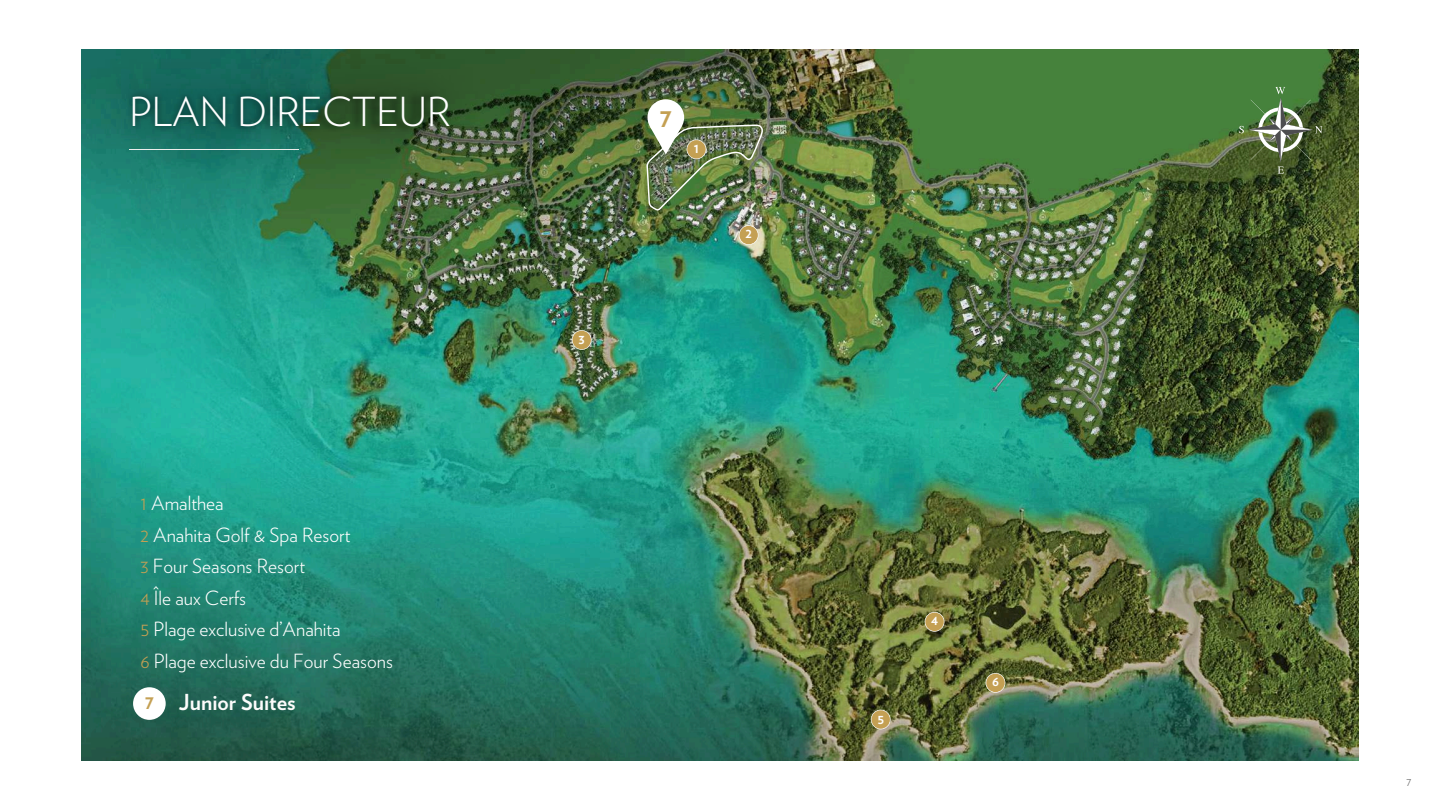
<style>
.page{position:relative;width:1440px;height:810px;background:#fff}
.page>*{position:absolute;margin:0;border:0;box-sizing:border-box;transform-origin:0 0}
.t1{font:300 39.9px "Verlag";color:#fff}
.t2{font:700 27px "Verlag";color:#c4a053}
.t3{font:700 22px "Verlag";color:#fcfcfb}
.t4{font:300 19.5px/31.5px "Verlag";color:#fff}
.t5{font:700 13.9px "Verlag";color:#fff}
.t6{font:300 12px "Verlag";color:#666}
.s1{color:#c4a053}
.s2{font-size:20px;color:#c4a053}
</style>
<div class="page">
<img style="left:82px;top:49px;width:1276px;height:711px">
<svg style="left:572px;top:330px;width:20px;height:20px"></svg>
<svg style="left:739px;top:225px;width:20px;height:20px"></svg>
<svg style="left:871px;top:710px;width:20px;height:19px"></svg>
<svg style="left:925px;top:612px;width:19px;height:20px"></svg>
<svg style="left:986px;top:673px;width:19px;height:20px"></svg>
<img style="left:1239px;top:87px;width:84px;height:87px">
<img style="left:90px;top:51px;width:387px;height:117px">
<div style="left:647px;top:99px;width:37px;height:37px;background:#fff;border-radius:50%"></div>
<img style="left:646px;top:125px;width:117px;height:86px">
<div style="left:133px;top:687px;width:33px;height:33px;background:#fff;border-radius:50%"></div>
<h1 class="t1" style="left:130px;top:94px;width:323px">PLAN DIRECTEUR</h1>
<p class="t4" style="left:140px;top:489px;width:254px"><span class="s1">1</span> Amalthea<br><span class="s1">2</span> Anahita Golf &amp; Spa Resort<br><span class="s1">3</span> Four Seasons Resort<br><span class="s1">4</span> Île aux Cerfs<br><span class="s1">5</span> Plage exclusive d’Anahita<br><span class="s1">6</span> Plage exclusive du Four Seasons</p>
<p class="t3" style="left:145px;top:692px;width:152px"><span class="s2">7</span> Junior Suites</p>
<p class="t5" style="left:579px;top:333px;width:8px">3</p>
<h2 class="t2" style="left:660px;top:105px;width:14px">7</h2>
<p class="t5" style="left:694px;top:142px;width:7px">1</p>
<p class="t5" style="left:745px;top:227px;width:8px">2</p>
<p class="t5" style="left:877px;top:712px;width:8px">5</p>
<p class="t5" style="left:931px;top:614px;width:8px">4</p>
<p class="t5" style="left:992px;top:675px;width:8px">6</p>
<p class="t6" style="left:1407px;top:777px;width:6px">7</p>
</div>
